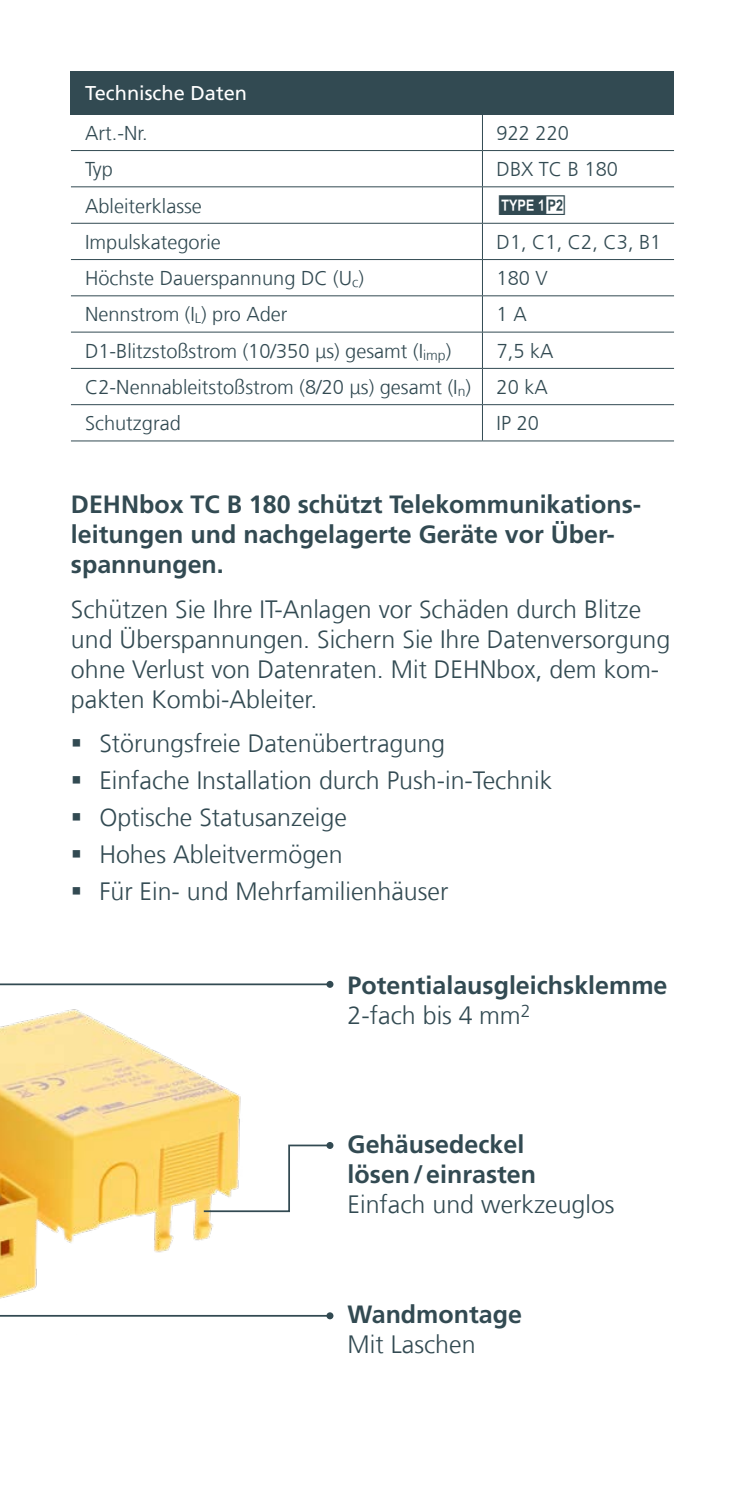
<style>
.page{position:relative;width:745px;height:1489px;background:#fff}
.page>*{position:absolute;margin:0;border:0;box-sizing:border-box;transform-origin:0 0}
.t1{font:300 25px/37px "Frutiger LT Com";color:#324a52}
.t2{font:700 25px/30px "Frutiger LT Com";color:#324a52}
.t3{font:300 20px/36.2px "Frutiger LT Com";color:#324a52}
.t4{font:20px "Frutiger LT Com";color:#fff}
.s1{font-weight:300}
</style>
<div class="page">
<img style="left:0;top:1077px;width:242px;height:240px">
<svg style="left:0;top:983px;width:331px;height:94px"></svg>
<svg style="left:326px;top:980px;width:7px;height:7px"></svg>
<svg style="left:202px;top:1143px;width:129px;height:69px"></svg>
<svg style="left:326px;top:1141px;width:7px;height:7px"></svg>
<hr style="left:0;top:1314px;width:330px;height:2px;background:#324a52">
<div style="left:326px;top:1312px;width:7px;height:7px;background:#324a52;border-radius:50%"></div>
<div style="left:71px;top:71px;width:602px;height:43px;background:#324a52"></div>
<hr style="left:71px;top:440px;width:411px;height:1px;background:#324a52">
<hr style="left:482px;top:440px;width:191px;height:1px;background:#324a52">
<hr style="left:481px;top:114px;width:1px;height:36px;background:#324a52">
<hr style="left:71px;top:150px;width:411px;height:1px;background:#324a52">
<hr style="left:482px;top:150px;width:191px;height:1px;background:#324a52">
<hr style="left:481px;top:151px;width:1px;height:35px;background:#324a52">
<hr style="left:71px;top:186px;width:411px;height:1px;background:#324a52">
<hr style="left:482px;top:186px;width:191px;height:1px;background:#324a52">
<hr style="left:481px;top:187px;width:1px;height:36px;background:#324a52">
<hr style="left:71px;top:223px;width:411px;height:1px;background:#324a52">
<hr style="left:482px;top:223px;width:191px;height:1px;background:#324a52">
<hr style="left:481px;top:223px;width:1px;height:36px;background:#324a52">
<hr style="left:71px;top:259px;width:411px;height:1px;background:#324a52">
<hr style="left:482px;top:259px;width:191px;height:1px;background:#324a52">
<hr style="left:481px;top:260px;width:1px;height:35px;background:#324a52">
<hr style="left:71px;top:295px;width:411px;height:1px;background:#324a52">
<hr style="left:482px;top:295px;width:191px;height:1px;background:#324a52">
<hr style="left:481px;top:296px;width:1px;height:36px;background:#324a52">
<hr style="left:71px;top:332px;width:411px;height:1px;background:#324a52">
<hr style="left:482px;top:332px;width:191px;height:1px;background:#324a52">
<hr style="left:481px;top:332px;width:1px;height:36px;background:#324a52">
<hr style="left:71px;top:368px;width:411px;height:1px;background:#324a52">
<hr style="left:482px;top:368px;width:191px;height:1px;background:#324a52">
<hr style="left:481px;top:369px;width:1px;height:35px;background:#324a52">
<hr style="left:71px;top:404px;width:411px;height:1px;background:#324a52">
<hr style="left:482px;top:404px;width:191px;height:1px;background:#324a52">
<hr style="left:481px;top:405px;width:1px;height:35px;background:#324a52">
<p class="t4" style="left:85px;top:81px;width:163px">Technische Daten</p>
<p class="t3" style="left:85px;top:115px;width:64px">Art.-Nr.</p>
<p class="t3" style="left:496px;top:115px;width:74px">922 220</p>
<p class="t3" style="left:85px;top:151px;width:29px">Typ</p>
<p class="t3" style="left:496px;top:151px;width:123px">DBX TC B 180</p>
<p class="t3" style="left:85px;top:188px;width:137px">Ableiterklasse<br>Impulskategorie</p>
<p class="t3" style="left:496px;top:224px;width:166px">D1, C1, C2, C3, B1</p>
<p class="t3" style="left:85px;top:260px;width:280px">Höchste Dauerspannung DC (U<sub>c</sub>)</p>
<p class="t3" style="left:496px;top:260px;width:53px">180 V</p>
<p class="t3" style="left:85px;top:296px;width:204px">Nennstrom (I<sub>L</sub>) pro Ader</p>
<p class="t3" style="left:496px;top:296px;width:32px">1 A</p>
<p class="t3" style="left:85px;top:333px;width:367px">D1-Blitzstoßstrom (10/350 μs) gesamt (I<sub>imp</sub>)</p>
<p class="t3" style="left:496px;top:333px;width:58px">7,5 kA</p>
<p class="t3" style="left:85px;top:369px;width:387px">C2-Nennableitstoßstrom (8/20 μs) gesamt (I<sub>n</sub>)</p>
<p class="t3" style="left:496px;top:369px;width:53px">20 kA</p>
<p class="t3" style="left:85px;top:405px;width:97px">Schutzgrad</p>
<p class="t3" style="left:496px;top:405px;width:44px">IP 20</p>
<p class="t2" style="left:71px;top:490px;width:569px">DEHNbox TC B 180 schützt Telekommunikations&shy;leitungen und nachgelagerte Geräte vor Über&shy;spannungen.</p>
<p class="t1" style="left:71px;top:594px;width:600px;line-height:30px">Schützen Sie Ihre IT-Anlagen vor Schäden durch Blitze und Überspannungen. Sichern Sie Ihre Datenversorgung ohne Verlust von Datenraten. Mit DEHNbox, dem kom&shy;pakten Kombi-Ableiter.</p>
<p class="t1" style="left:99px;top:724px;width:454px">Störungsfreie Datenübertragung<br>Einfache Installation durch Push-in-Technik<br>Optische Statusanzeige<br>Hohes Ableitvermögen<br>Für Ein- und Mehrfamilienhäuser</p>
<p class="t2" style="left:347px;top:970px;width:321px">Potentialausgleichsklemme<br><span class="s1">2-fach bis 4 mm</span><sup>2</sup></p>
<p class="t2" style="left:347px;top:1129px;width:190px">Gehäusedeckel lösen/einrasten</p>
<p class="t1" style="left:347px;top:1186px;width:268px">Einfach und werkzeuglos</p>
<p class="t2" style="left:347px;top:1299px;width:176px">Wandmontage</p>
<p class="t1" style="left:347px;top:1326px;width:129px">Mit Laschen</p>
</div>
